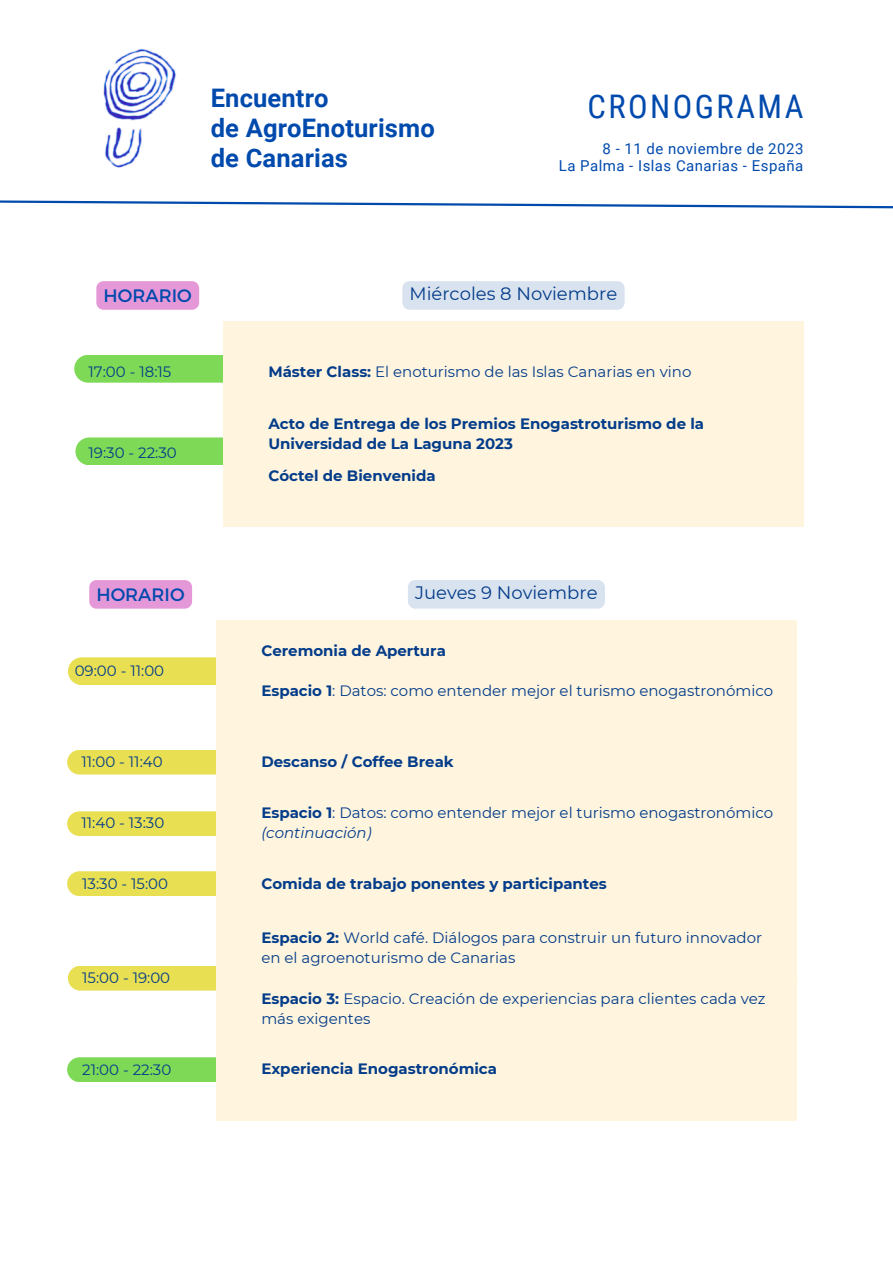
<style>
.page{position:relative;width:893px;height:1264px;background:#fff}
.page>*{position:absolute;margin:0;border:0;box-sizing:border-box;transform-origin:0 0}
.t1{font:32.55px "Roboto Condensed";letter-spacing:.075em;color:#004aad}
.t2{font:700 25.5px "Roboto";letter-spacing:.005em;color:#004aad}
.t3{font:18px "Montserrat";color:#033c89}
.t4{font:18px "Montserrat";color:#004aad}
.t5{font:15px/20.2px "Montserrat";color:#033c89}
.t6{font:700 15px/20.2px "Montserrat";color:#033c89}
.t7{font:15px "Roboto";letter-spacing:.035em;color:#004aad}
.s1{font-weight:700}
.s2{font-style:italic}
</style>
<div class="page">
<img style="left:103px;top:48px;width:74px;height:120px">
<svg style="left:0;top:200px;width:892px;height:9px"></svg>
<div style="left:75px;top:437px;width:148px;height:28px;background:#7ed957"></div>
<div style="left:74px;top:355px;width:149px;height:27px;background:#7ed957"></div>
<div style="left:223px;top:321px;width:580px;height:206px;background:#fff4de"></div>
<div style="left:402px;top:281px;width:222px;height:29px;background:#d9e3f0"></div>
<div style="left:96px;top:281px;width:103px;height:29px;background:#e598d8;border-radius:7px"></div>
<div style="left:67px;top:750px;width:729px;height:24px;background:#e8df52;border-radius:12px"></div>
<div style="left:67px;top:871px;width:729px;height:24px;background:#e8df52;border-radius:12px"></div>
<div style="left:67px;top:1057px;width:729px;height:24px;background:#7ed957;border-radius:12px"></div>
<div style="left:68px;top:657px;width:148px;height:28px;background:#e8df52"></div>
<div style="left:67px;top:811px;width:729px;height:25px;background:#e8df52;border-radius:12px"></div>
<div style="left:68px;top:965px;width:729px;height:25px;background:#e8df52;border-radius:12px"></div>
<div style="left:216px;top:620px;width:580px;height:500px;background:#fff4de"></div>
<div style="left:408px;top:580px;width:197px;height:28px;background:#d9e3f0"></div>
<div style="left:89px;top:580px;width:103px;height:28px;background:#e598d8;border-radius:7px"></div>
<p class="t2" style="left:211px;top:83px;width:119px">Encuentro</p>
<p class="t2" style="left:211px;top:113px;width:226px">de AgroEnoturismo</p>
<p class="t2" style="left:211px;top:144px;width:139px">de Canarias</p>
<p class="t7" style="left:602px;top:140px;width:202px">8 - 11 de noviembre de 2023</p>
<p class="t1" style="left:587px;top:88px;width:217px">CRONOGRAMA</p>
<p class="t7" style="left:558px;top:157px;width:246px">La Palma - Islas Canarias - España</p>
<p class="t4" style="left:104px;top:283px;width:90px">HORARIO</p>
<p class="t3" style="left:409px;top:283px;width:209px">Miércoles 8 Noviembre</p>
<p class="t5" style="left:88px;top:361px;width:84px">17:00 - 18:15</p>
<p class="t5" style="left:268px;top:361px;width:424px"><span class="s1">Máster Class:</span> El enoturismo de las Islas Canarias en vino</p>
<p class="t5" style="left:88px;top:442px;width:90px">19:30 - 22:30</p>
<p class="t6" style="left:268px;top:413px;width:437px">Acto de Entrega de los Premios Enogastroturismo de la<br>Universidad de La Laguna 2023</p>
<p class="t6" style="left:268px;top:465px;width:169px">Cóctel de Bienvenida</p>
<p class="t4" style="left:96px;top:582px;width:90px">HORARIO</p>
<p class="t3" style="left:415px;top:582px;width:184px">Jueves 9 Noviembre</p>
<p class="t5" style="left:75px;top:660px;width:91px">09:00 - 11:00</p>
<p class="t5" style="left:81px;top:751px;width:83px">11:00 - 11:40</p>
<p class="t5" style="left:81px;top:812px;width:84px">11:40 - 13:30</p>
<p class="t5" style="left:82px;top:873px;width:87px">13:30 - 15:00</p>
<p class="t5" style="left:82px;top:967px;width:90px">15:00 - 19:00</p>
<p class="t5" style="left:82px;top:1059px;width:91px">21:00 - 22:30</p>
<p class="t6" style="left:261px;top:640px;width:186px">Ceremonia de Apertura</p>
<p class="t5" style="left:261px;top:680px;width:513px"><span class="s1">Espacio 1</span>: Datos: como entender mejor el turismo enogastronómico</p>
<p class="t6" style="left:261px;top:751px;width:194px">Descanso / Coffee Break</p>
<p class="t5" style="left:261px;top:802px;width:513px"><span class="s1">Espacio 1</span>: Datos: como entender mejor el turismo enogastronómico <span class="s2">(continuación)</span></p>
<p class="t6" style="left:261px;top:873px;width:347px">Comida de trabajo ponentes y participantes</p>
<p class="t5" style="left:261px;top:927px;width:502px"><span class="s1">Espacio 2:</span> World café. Diálogos para construir un futuro innovador en el agroenoturismo de Canarias</p>
<p class="t5" style="left:261px;top:988px;width:505px"><span class="s1">Espacio 3:</span> Espacio. Creación de experiencias para clientes cada vez más exigentes</p>
<p class="t6" style="left:261px;top:1058px;width:237px">Experiencia Enogastronómica</p>
</div>
